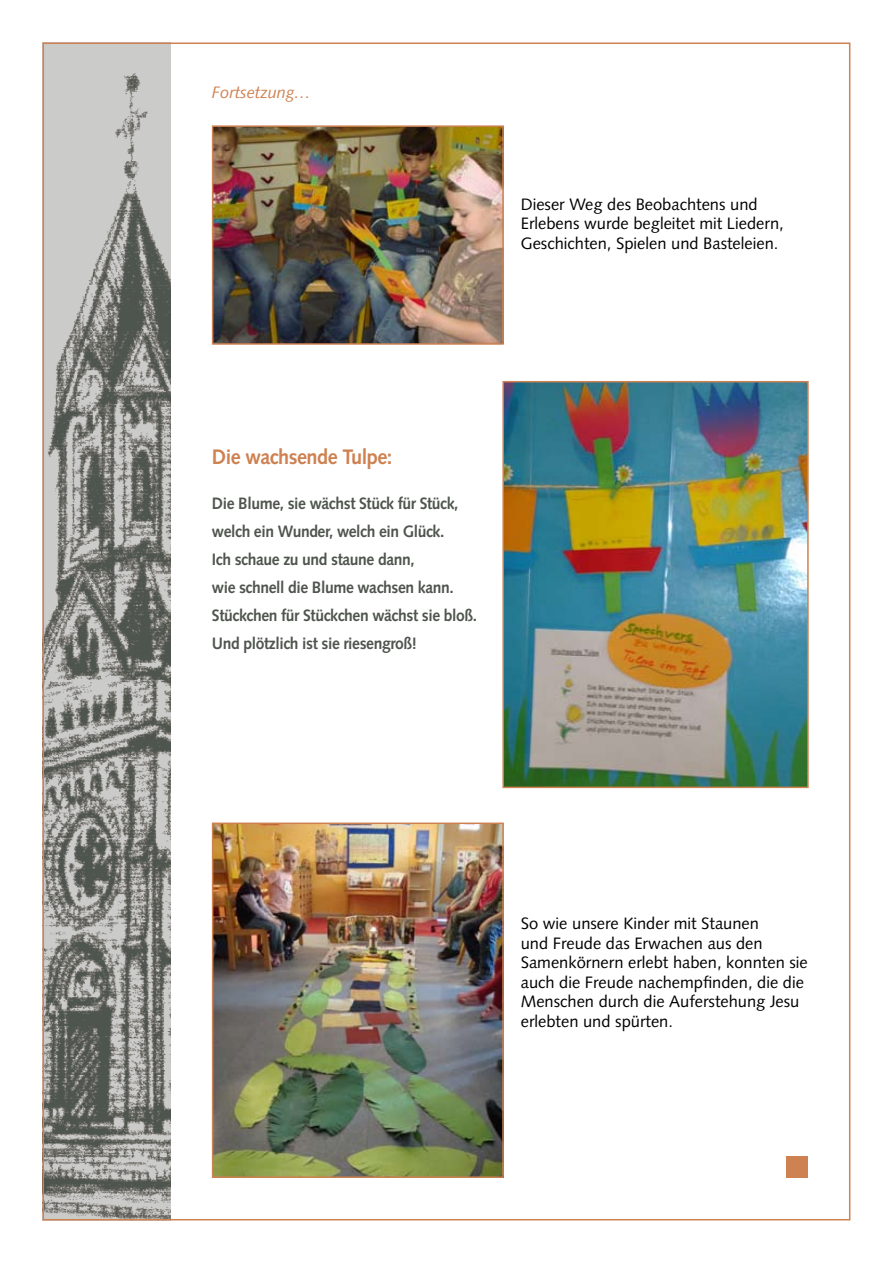
<style>
.page{position:relative;width:893px;height:1263px;background:#fff}
.page>*{position:absolute;margin:0;border:0;box-sizing:border-box;transform-origin:0 0}
.t1{font:700 21px "Syntax";letter-spacing:-.025em;color:#ce8151;scale:.95 1}
.t2{font:16.5px/19.5px "Syntax";color:#000}
.t3{font:700 16.5px/28px "Syntax";letter-spacing:-.025em;color:#4f554e;scale:.95 1}
.t4{font:italic 16.5px "Syntax";color:#ce8151}
</style>
<div class="page">
<img style="left:46px;top:46px;width:124px;height:1171px">
<img style="left:215px;top:128px;width:286px;height:214px">
<div style="left:212px;top:125px;width:292px;height:220px;border:2px solid #ce8151"></div>
<div style="left:787px;top:1157px;width:21px;height:21px;background:#ce8151"></div>
<img style="left:505px;top:384px;width:301px;height:401px">
<div style="left:502px;top:381px;width:307px;height:407px;border:2px solid #ce8151"></div>
<img style="left:215px;top:825px;width:286px;height:350px">
<div style="left:212px;top:822px;width:292px;height:356px;border:2px solid #ce8151"></div>
<p class="t4" style="left:212px;top:82px;width:100px">Fortsetzung…</p>
<p class="t2" style="left:521px;top:194px;width:264px">Dieser Weg des Beobachtens und<br>Erlebens wurde begleitet mit Liedern,<br>Geschichten, Spielen und Basteleien.</p>
<p class="t1" style="left:212px;top:445px;width:192px">Die wachsende Tulpe:</p>
<p class="t3" style="left:212px;top:490px;width:281px">Die Blume, sie wächst Stück für Stück, welch ein Wunder, welch ein Glück.<br>Ich schaue zu und staune dann,<br>wie schnell die Blume wachsen kann.<br>Stückchen für Stückchen wächst sie bloß.<br>Und plötzlich ist sie riesengroß!</p>
<p class="t2" style="left:521px;top:914px;width:289px">So wie unsere Kinder mit Staunen<br>und Freude das Erwachen aus den Samenkörnern erlebt haben, konnten sie auch die Freude nachempfinden, die die Menschen durch die Auferstehung Jesu erlebten und spürten.</p>
</div>
